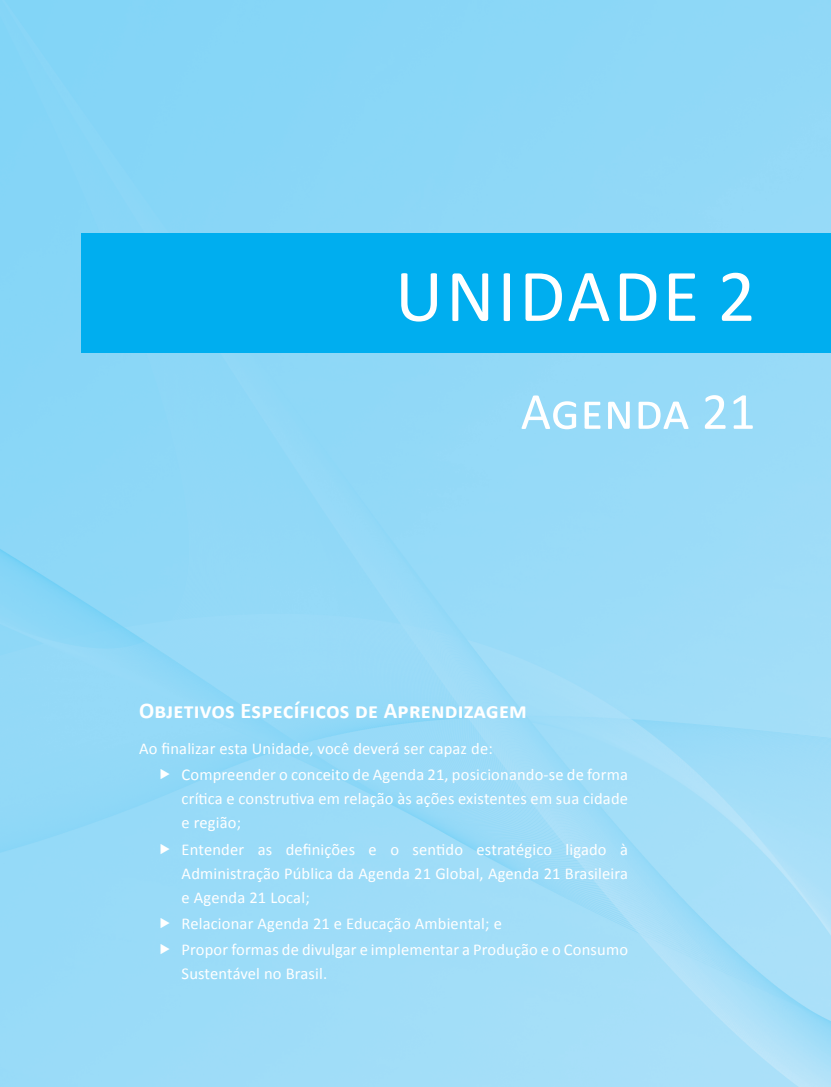
<style>
.page{position:relative;width:831px;height:1087px;background:#fff}
.page>*{position:absolute;margin:0;border:0;box-sizing:border-box;transform-origin:0 0}
.t1{font:75px "Calibri";letter-spacing:.04em;color:#fff}
.t2{font:52.5px "Calibri";letter-spacing:.01em;color:#fff}
.t3{font:700 22.5px "Calibri";letter-spacing:.01em;color:#fff}
.t4{font:16.5px/24px "Calibri";letter-spacing:.01em;color:#fff}
</style>
<div class="page">
<img style="left:0;top:0;width:831px;height:1086px">
<div style="left:81px;top:233px;width:750px;height:119px;background:#00aeef"></div>
<svg style="left:161px;top:768px;width:9px;height:11px"></svg>
<svg style="left:161px;top:843px;width:9px;height:10px"></svg>
<svg style="left:161px;top:917px;width:9px;height:10px"></svg>
<svg style="left:161px;top:943px;width:9px;height:10px"></svg>
<h1 class="t1" style="left:395px;top:248px;width:362px">Unidade 2</h1>
<h2 class="t2" style="left:521px;top:378px;width:237px">Agenda 21</h2>
<h3 class="t3" style="left:139px;top:695px;width:389px">Objetivos Específicos de Aprendizagem</h3>
<p class="t4" style="left:182px;top:735px;width:448px;line-height:26.1px;text-indent:-43px">Ao finalizar esta Unidade, você deverá ser capaz de:<br>Compreender o conceito de Agenda 21, posicionando-se de forma</p>
<p class="t4" style="left:182px;top:786px;width:448px">crítica e construtiva em relação às ações existentes em sua cidade e região;</p>
<p class="t4" style="left:182px;top:836px;width:448px;text-align:justify">Entender as definições e o sentido estratégico ligado à Administração Pública da Agenda 21 Global, Agenda 21 Brasileira e Agenda 21 Local;</p>
<p class="t4" style="left:182px;top:910px;width:448px;line-height:26.1px">Relacionar Agenda 21 e Educação Ambiental; e<br>Propor formas de divulgar e implementar a Produção e o Consumo</p>
<p class="t4" style="left:182px;top:961px;width:147px">Sustentável no Brasil.</p>
</div>
